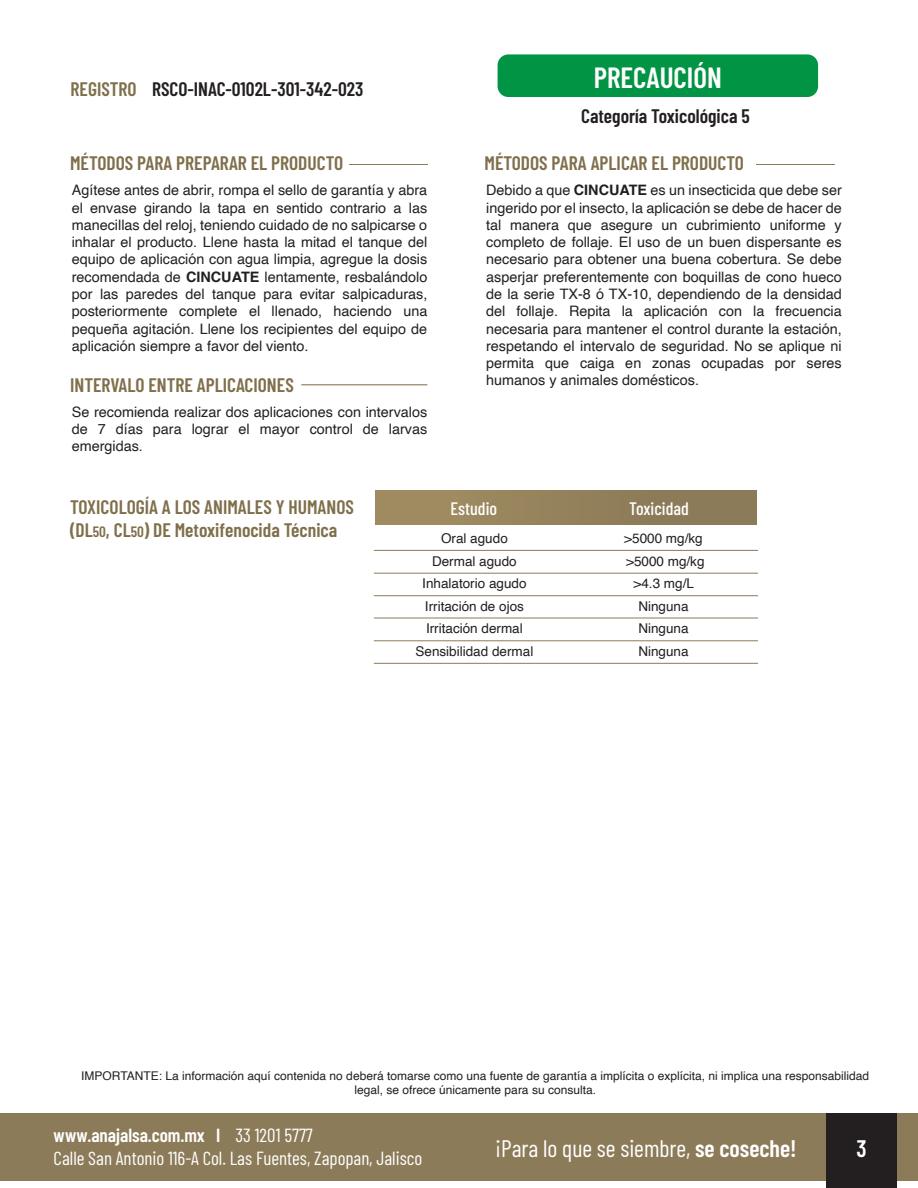
<style>
.page{position:relative;width:918px;height:1188px;background:#fff}
.page>*{position:absolute;margin:0;border:0;box-sizing:border-box;transform-origin:0 0}
.t1{font:600 29.1px "Barlow Condensed";color:#fff}
.t2{font:23.85px "Barlow Condensed";color:#fff}
.t3{font:600 23.85px "Barlow Condensed";color:#fff}
.t4{font:600 19.5px/23.4px "Barlow Condensed";color:#7f6f4b}
.t5{font:600 19.5px "Barlow Condensed";color:#231f20}
.t6{font:18.9px/23.4px "Barlow Condensed";color:#fff}
.t7{font:500 18px "Barlow Condensed";color:#fff}
.t8{font:14.4px/17.2px "Helvetica";color:#231f20;text-align:justify}
.t9{font:13.5px/22.5px "Helvetica";color:#231f20;text-align:center}
.t10{font:12px/14.4px "Helvetica";color:#231f20;text-align:center}
.s1{color:#7f6f4b}
.s2{font-weight:700}
.s3{font-size:15px}
.s4{font-weight:600}
</style>
<div class="page">
<div style="left:498px;top:54px;width:320px;height:43px;background:#009444;border-radius:11px"></div>
<hr style="left:349px;top:164px;width:79px;height:1px;background:#8c7b58">
<hr style="left:756px;top:164px;width:79px;height:1px;background:#8c7b58">
<div style="left:375px;top:491px;width:382px;height:33px;background:#94825b"></div>
<div style="left:0;top:1113px;width:918px;height:68px;background:#8c7b58"></div>
<div style="left:827px;top:1113px;width:70px;height:75px;background:#231f20"></div>
<hr style="left:374px;top:550px;width:384px;height:1px;background:#8c7b58">
<hr style="left:301px;top:384px;width:126px;height:1px;background:#8c7b58">
<hr style="left:374px;top:573px;width:384px;height:1px;background:#8c7b58">
<hr style="left:374px;top:595px;width:384px;height:1px;background:#8c7b58">
<hr style="left:374px;top:618px;width:384px;height:1px;background:#8c7b58">
<hr style="left:374px;top:640px;width:384px;height:1px;background:#8c7b58">
<hr style="left:374px;top:663px;width:384px;height:1px;background:#8c7b58">
<h3 class="t5" style="left:71px;top:75px;width:294px"><span class="s1">REGISTRO</span> RSCO-INAC-0102L-301-342-023</h3>
<h3 class="t4" style="left:70px;top:150px;width:275px">MÉTODOS PARA PREPARAR EL PRODUCTO</h3>
<p class="t8" style="left:72px;top:182px;width:357px">Agítese antes de abrir, rompa el sello de garantía y abra el envase girando la tapa en sentido contrario a las manecillas del reloj, teniendo cuidado de no salpicarse o inhalar el producto. Llene hasta la mitad el tanque del equipo de aplicación con agua limpia, agregue la dosis recomendada de <span class="s2">CINCUATE</span> lentamente, resbalándolo por las paredes del tanque para evitar salpicaduras, posteriormente complete el llenado, haciendo una pequeña agitación. Llene los recipientes del equipo de aplicación siempre a favor del viento.</p>
<h3 class="t4" style="left:70px;top:372px;width:225px">INTERVALO ENTRE APLICACIONES</h3>
<p class="t8" style="left:72px;top:404px;width:357px">Se recomienda realizar dos aplicaciones con intervalos de 7 días para lograr el mayor control de larvas emergidas.</p>
<h1 class="t1" style="left:594px;top:57px;width:129px">PRECAUCIÓN</h1>
<h3 class="t5" style="left:581px;top:102px;width:170px">Categoría Toxicológica 5</h3>
<h3 class="t4" style="left:485px;top:150px;width:261px">MÉTODOS PARA APLICAR EL PRODUCTO</h3>
<p class="t8" style="left:486px;top:182px;width:357px">Debido a que <span class="s2">CINCUATE</span> es un insecticida que debe ser ingerido por el insecto, la aplicación se debe de hacer de tal manera que asegure un cubrimiento uniforme y completo de follaje. El uso de un buen dispersante es necesario para obtener una buena cobertura. Se debe asperjar preferentemente con boquillas de cono hueco de la serie TX-8 ó TX-10, dependiendo de la densidad del follaje. Repita la aplicación con la frecuencia necesaria para mantener el control durante la estación, respetando el intervalo de seguridad. No se aplique ni permita que caiga en zonas ocupadas por seres humanos y animales domésticos.</p>
<h3 class="t4" style="left:70px;top:494px;width:285px">TOXICOLOGÍA A LOS ANIMALES Y HUMANOS (DL<span class="s3">50</span>, CL<span class="s3">50</span>) DE Metoxifenocida Técnica</h3>
<p class="t7" style="left:451px;top:496px;width:48px">Estudio</p>
<p class="t7" style="left:629px;top:496px;width:61px">Toxicidad</p>
<p class="t9" style="left:416px;top:527px;width:119px">Oral agudo<br>Dermal agudo<br>Inhalatorio agudo<br>Irritación de ojos<br>Irritación dermal<br>Sensibilidad dermal</p>
<p class="t9" style="left:624px;top:527px;width:82px">&gt;5000 mg/kg &gt;5000 mg/kg &gt;4.3 mg/L<br>Ninguna<br>Ninguna<br>Ninguna</p>
<p class="t10" style="left:81px;top:1069px;width:789px">IMPORTANTE: La información aquí contenida no deberá tomarse como una fuente de garantía a implícita o explícita, ni implica una responsabilidad legal, se ofrece únicamente para su consulta.</p>
<h3 class="t6" style="left:54px;top:1122px;width:370px"><span class="s4">www.anajalsa.com.mx I</span> 33 1201 5777<br>Calle San Antonio 116-A Col. Las Fuentes, Zapopan, Jalisco</h3>
<h2 class="t2" style="left:495px;top:1131px;width:303px">¡Para lo que se siembre, <span class="s4">se coseche!</span></h2>
<h2 class="t3" style="left:856px;top:1131px;width:12px">3</h2>
</div>
